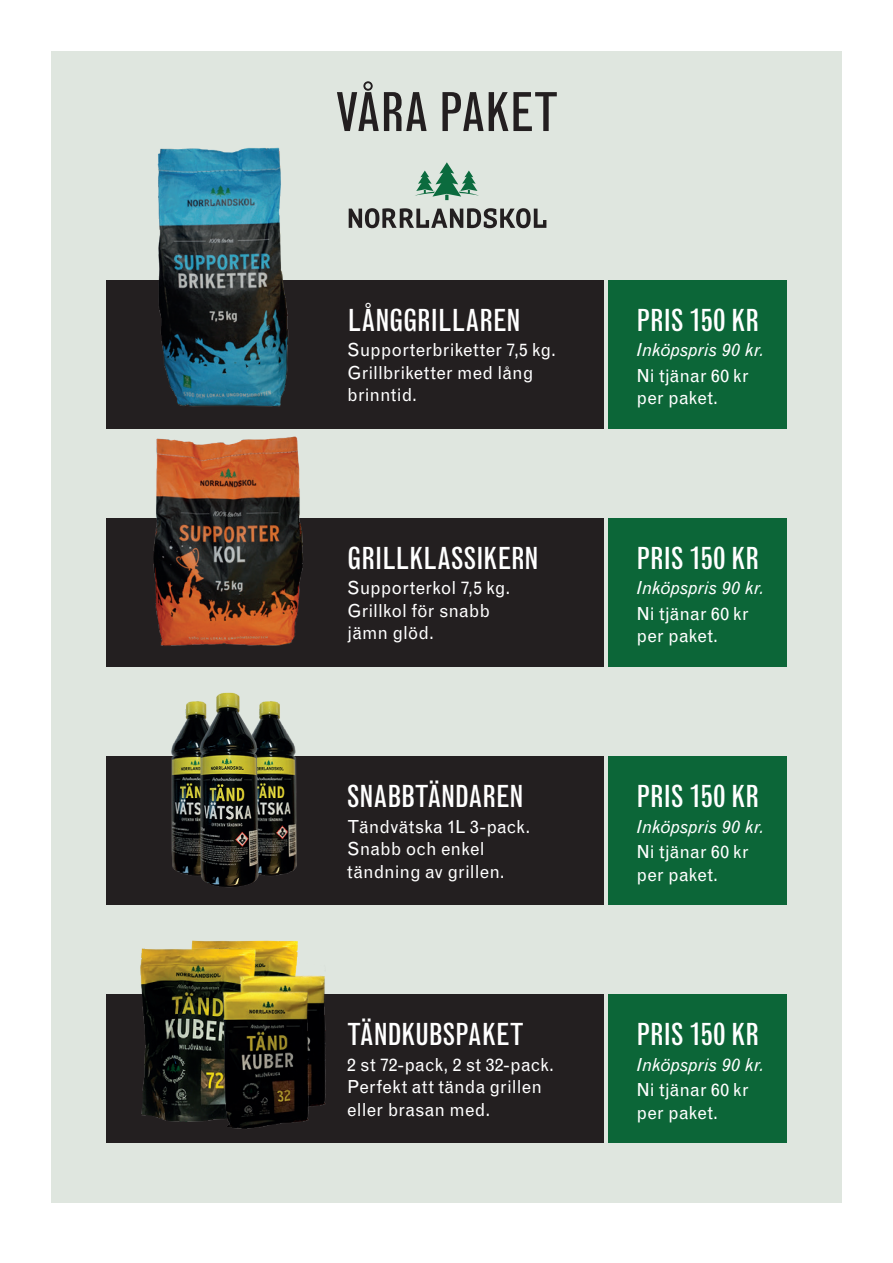
<style>
.page{position:relative;width:893px;height:1263px;background:#fff}
.page>*{position:absolute;margin:0;border:0;box-sizing:border-box;transform-origin:0 0}
.t1{font:condensed 52.8px "Grotesque";letter-spacing:-.02em;color:#231f20}
.t2{font:condensed 30px "Grotesque";letter-spacing:-.015em;color:#fff}
.t3{font:18px/22.5px "Grotesque";letter-spacing:.005em;color:#fff}
.t4{font:italic 18px "Grotesque";letter-spacing:-.01em;color:#fff}
</style>
<div class="page">
<div style="left:51px;top:51px;width:791px;height:1152px;background:#dfe6df"></div>
<div style="left:106px;top:280px;width:498px;height:149px;background:#231f20"></div>
<div style="left:608px;top:280px;width:179px;height:149px;background:#0c6638"></div>
<div style="left:608px;top:518px;width:179px;height:149px;background:#0c6638"></div>
<div style="left:608px;top:756px;width:179px;height:149px;background:#0c6638"></div>
<div style="left:608px;top:994px;width:179px;height:149px;background:#0c6638"></div>
<div style="left:106px;top:518px;width:498px;height:149px;background:#231f20"></div>
<div style="left:106px;top:756px;width:498px;height:149px;background:#231f20"></div>
<div style="left:106px;top:994px;width:498px;height:149px;background:#231f20"></div>
<img style="left:157px;top:147px;width:132px;height:260px">
<img style="left:153px;top:436px;width:150px;height:210px">
<img style="left:273px;top:940px;width:25px;height:23px">
<img style="left:171px;top:692px;width:126px;height:196px">
<img style="left:140px;top:940px;width:133px;height:182px">
<img style="left:228px;top:963px;width:98px;height:143px">
<img style="left:211px;top:978px;width:105px;height:151px">
<svg style="left:415px;top:162px;width:64px;height:38px"></svg>
<svg style="left:349px;top:208px;width:197px;height:20px"></svg>
<h1 class="t1" style="left:335px;top:81px;width:225px">VÅRA PAKET</h1>
<h2 class="t2" style="left:347px;top:303px;width:175px">LÅNGGRILLAREN</h2>
<p class="t3" style="left:347px;top:339px;width:210px">Supporterbriketter 7,5 kg.<br>Grillbriketter med lång brinntid.</p>
<h2 class="t2" style="left:347px;top:541px;width:193px">GRILLKLASSIKERN</h2>
<p class="t3" style="left:347px;top:577px;width:165px">Supporterkol 7,5 kg.<br>Grillkol för snabb jämn glöd.</p>
<h2 class="t2" style="left:347px;top:779px;width:178px">SNABBTÄNDAREN</h2>
<p class="t3" style="left:347px;top:815px;width:185px">Tändvätska 1L 3-pack.<br>Snabb och enkel tändning av grillen.</p>
<h2 class="t2" style="left:347px;top:1017px;width:178px">TÄNDKUBSPAKET</h2>
<p class="t3" style="left:347px;top:1053px;width:208px">2 st 72-pack, 2 st 32-pack.<br>Perfekt att tända grillen eller brasan med.</p>
<h2 class="t2" style="left:636px;top:303px;width:124px">PRIS 150 KR</h2>
<p class="t4" style="left:636px;top:339px;width:129px">Inköpspris 90 kr.</p>
<p class="t3" style="left:636px;top:364px;width:114px">Ni tjänar 60 kr per paket.</p>
<h2 class="t2" style="left:636px;top:541px;width:124px">PRIS 150 KR</h2>
<p class="t4" style="left:636px;top:578px;width:129px">Inköpspris 90 kr.</p>
<p class="t3" style="left:636px;top:603px;width:114px">Ni tjänar 60 kr per paket.</p>
<h2 class="t2" style="left:636px;top:779px;width:124px">PRIS 150 KR</h2>
<p class="t4" style="left:636px;top:816px;width:129px">Inköpspris 90 kr.</p>
<p class="t3" style="left:636px;top:841px;width:114px">Ni tjänar 60 kr per paket.</p>
<h2 class="t2" style="left:636px;top:1017px;width:124px">PRIS 150 KR</h2>
<p class="t4" style="left:636px;top:1054px;width:129px">Inköpspris 90 kr.</p>
<p class="t3" style="left:636px;top:1079px;width:114px">Ni tjänar 60 kr per paket.</p>
</div>
